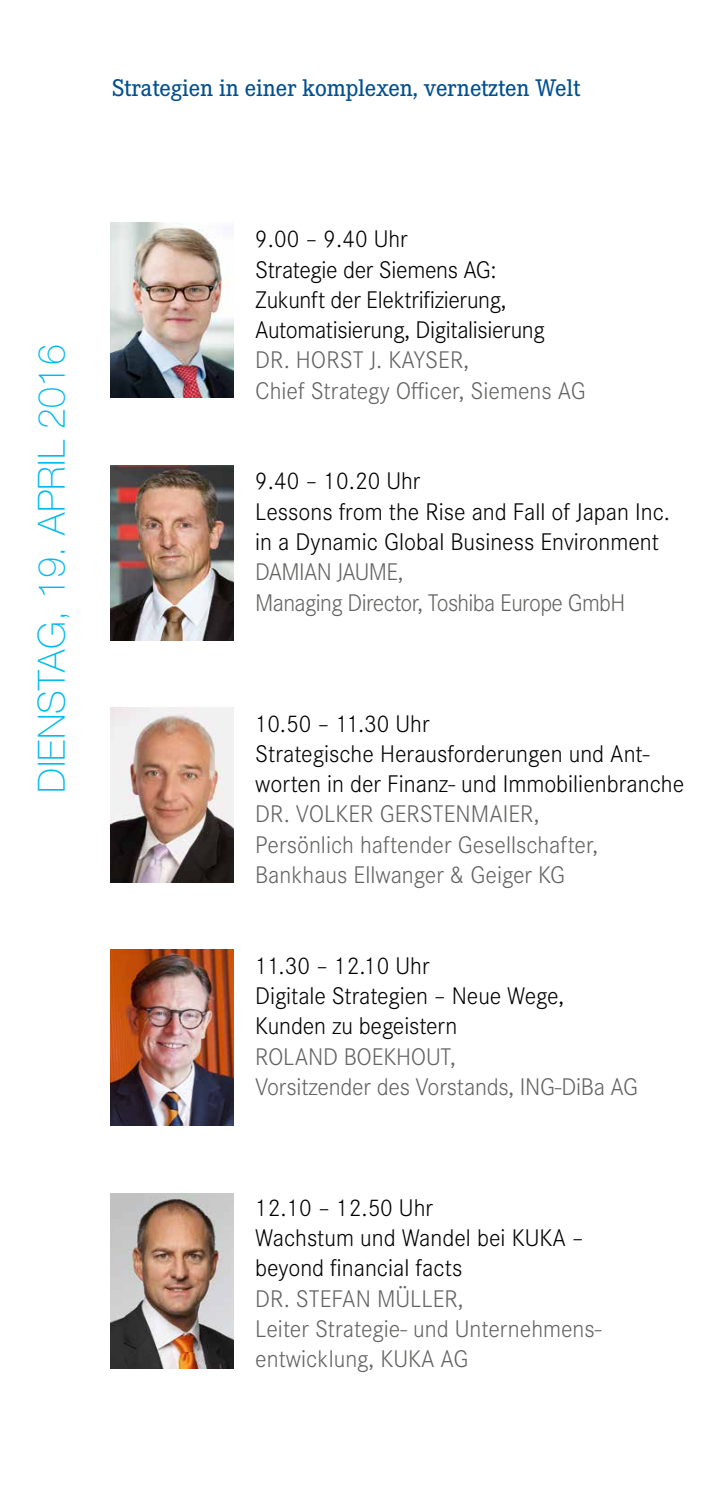
<style>
.page{position:relative;width:709px;height:1489px;background:#fff}
.page>*{position:absolute;margin:0;border:0;box-sizing:border-box;transform-origin:0 0}
.t1{font:100 37.5px "Helvetica Neue";letter-spacing:.01em;color:#04bbee}
.t2{font:300 25px/30.2px "Corporate S";color:#000}
.t3{font:300 25px/30.2px "Corporate S";color:#636362}
.t4{font:300 25px/30.2px "Corporate S";letter-spacing:-.025em;color:#636362;scale:.96 1}
.t5{font:500 25px "Corporate E";letter-spacing:-.005em;color:#004f8e}
</style>
<div class="page">
<img style="left:110px;top:222px;width:124px;height:175px">
<img style="left:110px;top:465px;width:124px;height:175px">
<img style="left:110px;top:1193px;width:124px;height:174px">
<img style="left:110px;top:949px;width:124px;height:175px">
<img style="left:110px;top:707px;width:124px;height:175px">
<p class="t5" style="left:112px;top:70px;width:470px">Strategien in einer komplexen, vernetzten Welt</p>
<h1 class="t1" style="left:30px;top:792px;width:450px;rotate:-90deg">DIENSTAG, 19. APRIL 2016</h1>
<p class="t2" style="left:255px;top:222px;width:291px">9.00 – 9.40 Uhr<br>Strategie der Siemens AG:<br>Zukunft der Elektrifizierung,<br>Automatisierung, Digitalisierung</p>
<p class="t3" style="left:255px;top:343px;width:332px">DR. HORST J. KAYSER,<br>Chief Strategy Officer, Siemens AG</p>
<p class="t2" style="left:255px;top:464px;width:416px">9.40 – 10.20 Uhr<br>Lessons from the Rise and Fall of Japan Inc. in a Dynamic Global Business Environment</p>
<p class="t4" style="left:255px;top:555px;width:387px">DAMIAN JAUME,<br>Managing Director, Toshiba Europe GmbH</p>
<p class="t2" style="left:255px;top:706px;width:430px">10.50 – 11.30 Uhr<br>Strategische Herausforderungen und Ant&shy;worten in der Finanz- und Immobilienbranche</p>
<p class="t3" style="left:255px;top:797px;width:344px">DR. VOLKER GERSTENMAIER,<br>Persönlich haftender Gesellschafter,<br>Bankhaus Ellwanger &amp; Geiger KG</p>
<p class="t2" style="left:255px;top:948px;width:310px">11.30 – 12.10 Uhr<br>Digitale Strategien – Neue Wege,<br>Kunden zu begeistern</p>
<p class="t3" style="left:255px;top:1039px;width:384px">ROLAND BOEKHOUT,<br>Vorsitzender des Vorstands, ING-DiBa AG</p>
<p class="t2" style="left:255px;top:1190px;width:330px">12.10 – 12.50 Uhr<br>Wachstum und Wandel bei KUKA – beyond financial facts</p>
<p class="t3" style="left:255px;top:1281px;width:348px">DR. STEFAN MÜLLER,<br>Leiter Strategie- und Unternehmens&shy;entwicklung, KUKA AG</p>
</div>
